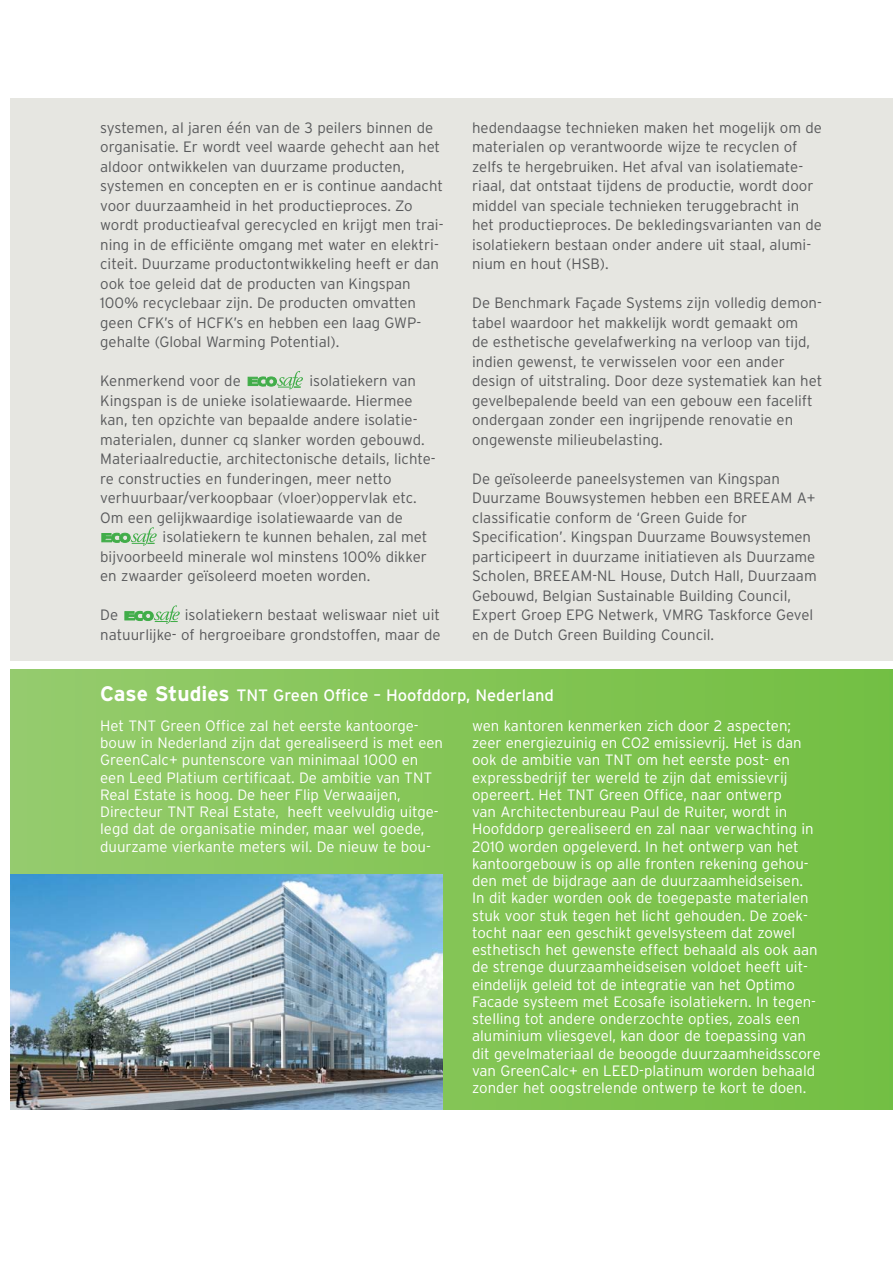
<style>
.page{position:relative;width:893px;height:1263px;background:#fff}
.page>*{position:absolute;margin:0;border:0;box-sizing:border-box;transform-origin:0 0}
.t1{font:16.5px "Interstate";color:#fff}
.t2{font:300 15px/19.5px "Interstate";color:#58595b}
.t3{font:300 15px/17.2px "Interstate";color:#fff}
.s1{font-weight:700;font-size:21px}
</style>
<div class="page">
<div style="left:10px;top:98px;width:882px;height:562px;background:#e6e6e1"></div>
<div style="left:10px;top:670px;width:882px;height:440px;background:linear-gradient(to right,#95cb6e,#73bf41)"></div>
<img style="left:10px;top:875px;width:433px;height:235px">
<svg style="left:248px;top:371px;width:55px;height:19px"></svg>
<svg style="left:102px;top:527px;width:55px;height:19px"></svg>
<svg style="left:125px;top:605px;width:55px;height:19px"></svg>
<p class="t2" style="left:100px;top:119px;width:345px">systemen, al jaren één van de 3 peilers binnen de organisatie. Er wordt veel waarde gehecht aan het aldoor ontwikkelen van duurzame producten, systemen en concepten en er is continue aandacht voor duurzaamheid in het productieproces. Zo wordt productieafval gerecycled en krijgt men trai&shy;ning in de efficiënte omgang met water en elektri&shy;citeit. Duurzame productontwikkeling heeft er dan ook toe geleid dat de producten van Kingspan 100% recyclebaar zijn. De producten omvatten geen CFK’s of HCFK’s en hebben een laag GWP&shy;gehalte (Global Warming Potential).</p>
<p class="t2" style="left:100px;top:373px;width:142px">Kenmerkend voor de</p>
<p class="t2" style="left:309px;top:373px;width:108px">isolatiekern van</p>
<p class="t2" style="left:100px;top:392px;width:314px">Kingspan is de unieke isolatiewaarde. Hiermee</p>
<p class="t2" style="left:100px;top:412px;width:319px">kan, ten opzichte van bepaalde andere isolatie-</p>
<p class="t2" style="left:100px;top:431px;width:326px">materialen, dunner cq slanker worden gebouwd.</p>
<p class="t2" style="left:100px;top:451px;width:337px">Materiaalreductie, architectonische details, lichte-</p>
<p class="t2" style="left:100px;top:470px;width:293px">re constructies en funderingen, meer netto</p>
<p class="t2" style="left:100px;top:490px;width:318px">verhuurbaar/verkoopbaar (vloer)oppervlak etc.</p>
<p class="t2" style="left:100px;top:509px;width:304px">Om een gelijkwaardige isolatiewaarde van de</p>
<p class="t2" style="left:163px;top:529px;width:266px">isolatiekern te kunnen behalen, zal met</p>
<p class="t2" style="left:100px;top:548px;width:328px">bijvoorbeeld minerale wol minstens 100% dikker</p>
<p class="t2" style="left:100px;top:568px;width:272px">en zwaarder geïsoleerd moeten worden.</p>
<p class="t2" style="left:100px;top:607px;width:19px">De</p>
<p class="t2" style="left:100px;top:607px;width:342px;text-align:right">isolatiekern bestaat weliswaar niet uit<br>natuurlijke- of hergroeibare grondstoffen, maar de</p>
<p class="t2" style="left:472px;top:119px;width:351px">hedendaagse technieken maken het mogelijk om de materialen op verantwoorde wijze te recyclen of zelfs te hergebruiken. Het afval van isolatiemate&shy;riaal, dat ontstaat tijdens de productie, wordt door middel van speciale technieken teruggebracht in het productieproces. De bekledingsvarianten van de isolatiekern bestaan onder andere uit staal, alumi&shy;nium en hout (HSB).</p>
<p class="t2" style="left:472px;top:295px;width:352px">De Benchmark Façade Systems zijn volledig demon&shy;tabel waardoor het makkelijk wordt gemaakt om<br>de esthetische gevelafwerking na verloop van tijd, indien gewenst, te verwisselen voor een ander design of uitstraling. Door deze systematiek kan het gevelbepalende beeld van een gebouw een facelift ondergaan zonder een ingrijpende renovatie en ongewenste milieubelasting.</p>
<p class="t2" style="left:472px;top:470px;width:346px">De geïsoleerde paneelsystemen van Kingspan Duurzame Bouwsystemen hebben een BREEAM A+ classificatie conform de ‘Green Guide for Specification’. Kingspan Duurzame Bouwsystemen participeert in duurzame initiatieven als Duurzame Scholen, BREEAM-NL House, Dutch Hall, Duurzaam Gebouwd, Belgian Sustainable Building Council, Expert Groep EPG Netwerk, VMRG Taskforce Gevel en de Dutch Green Building Council.</p>
<p class="t1" style="left:100px;top:689px;width:455px"><span class="s1">Case Studies</span> TNT Green Office – Hoofddorp, Nederland</p>
<p class="t3" style="left:100px;top:719px;width:344px">Het TNT Green Office zal het eerste kantoorge&shy;bouw in Nederland zijn dat gerealiseerd is met een GreenCalc+ puntenscore van minimaal 1000 en een Leed Platium certificaat. De ambitie van TNT Real Estate is hoog. De heer Flip Verwaaijen, Directeur TNT Real Estate, heeft veelvuldig uitge&shy;legd dat de organisatie minder, maar wel goede, duurzame vierkante meters wil. De nieuw te bou-</p>
<p class="t3" style="left:472px;top:719px;width:350px">wen kantoren kenmerken zich door 2 aspecten; zeer energiezuinig en CO2 emissievrij. Het is dan ook de ambitie van TNT om het eerste post- en expressbedrijf ter wereld te zijn dat emissievrij opereert. Het TNT Green Office, naar ontwerp<br>van Architectenbureau Paul de Ruiter, wordt in Hoofddorp gerealiseerd en zal naar verwachting in 2010 worden opgeleverd. In het ontwerp van het kantoorgebouw is op alle fronten rekening gehou&shy;den met de bijdrage aan de duurzaamheidseisen.<br>In dit kader worden ook de toegepaste materialen stuk voor stuk tegen het licht gehouden. De zoek&shy;tocht naar een geschikt gevelsysteem dat zowel esthetisch het gewenste effect behaald als ook aan de strenge duurzaamheidseisen voldoet heeft uit&shy;eindelijk geleid tot de integratie van het Optimo Facade systeem met Ecosafe isolatiekern. In tegen&shy;stelling tot andere onderzochte opties, zoals een aluminium vliesgevel, kan door de toepassing van dit gevelmateriaal de beoogde duurzaamheidsscore van GreenCalc+ en LEED-platinum worden behaald zonder het oogstrelende ontwerp te kort te doen.</p>
</div>
